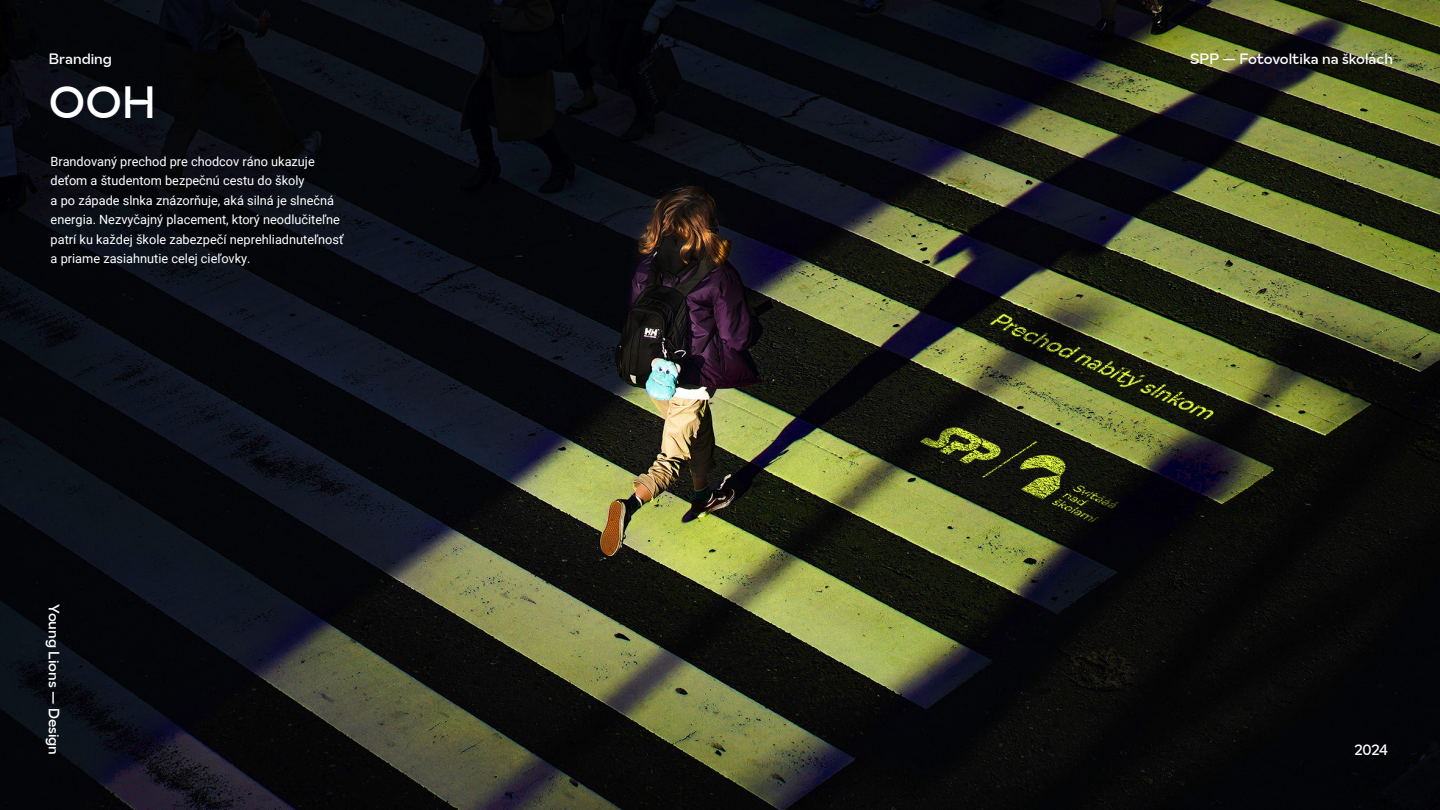
<style>
.page{position:relative;width:1440px;height:810px;background:#fff}
.page>*{position:absolute;margin:0;border:0;box-sizing:border-box;transform-origin:0 0}
.t1{font:45px "Polite Type";color:#fff}
.t2{font:15px "Polite Type";color:#fff}
.t3{font:12.75px/19.5px "Roboto";color:#fff}
</style>
<div class="page">
<img style="left:0;top:0;width:1439px;height:810px">
<p class="t2" style="left:49px;top:50px;width:65px">Branding</p>
<h1 class="t1" style="left:49px;top:75px;width:108px">OOH</h1>
<p class="t3" style="left:51px;top:151px;width:294px">Brandovaný prechod pre chodcov ráno ukazuje deťom a študentom bezpečnú cestu do školy<br>a po západe slnka znázorňuje, aká silná je slnečná energia. Nezvyčajný placement, ktorý neodlučiteľne patrí ku každej škole zabezpečí neprehliadnuteľnosť a priame zasiahnutie celej cieľovky.</p>
<p class="t2" style="left:63px;top:604px;width:152px;rotate:90deg">Young Lions — Design</p>
<p class="t2" style="left:1190px;top:50px;width:204px">SPP — Fotovoltika na školách</p>
<p class="t2" style="left:1354px;top:741px;width:35px">2024</p>
</div>
